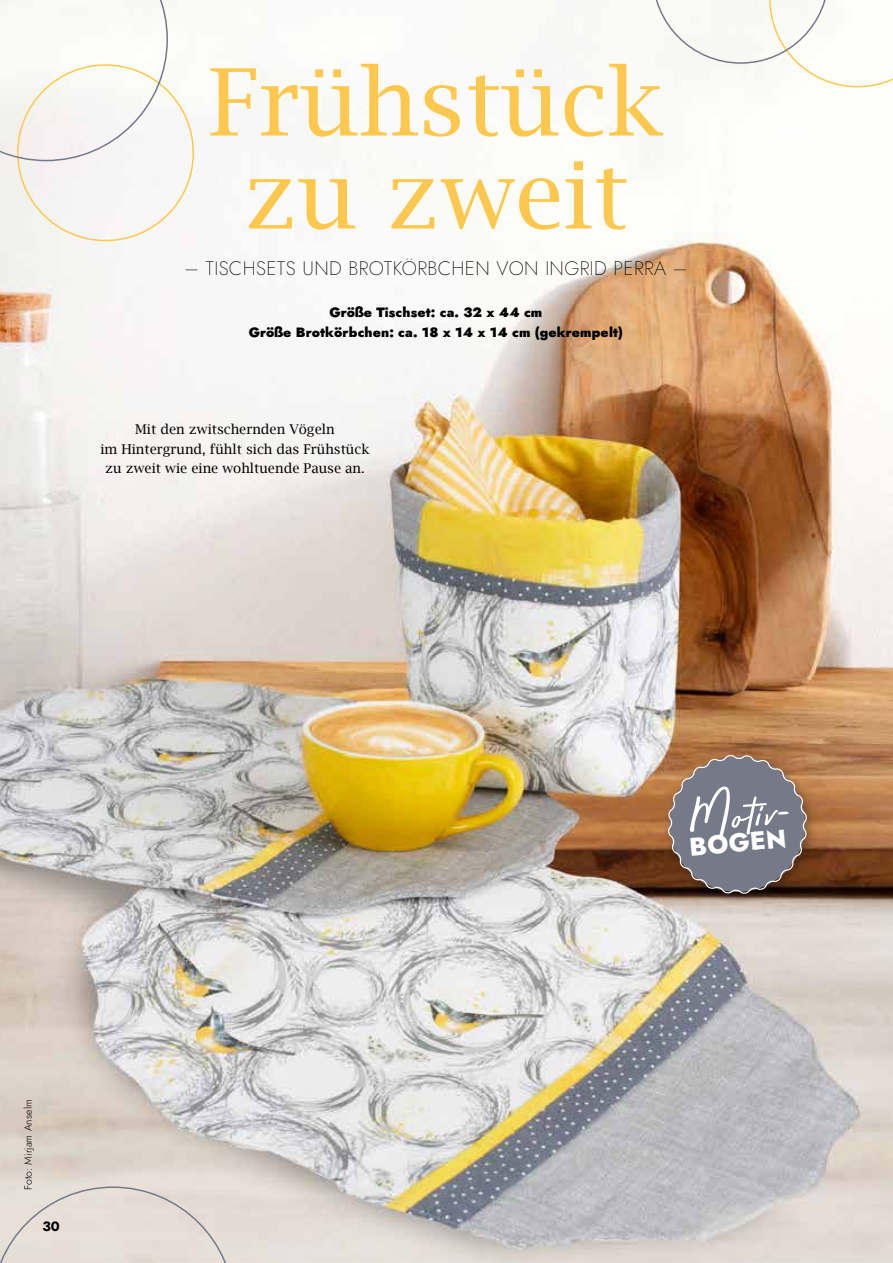
<style>
.page{position:relative;width:893px;height:1263px;background:#fff}
.page>*{position:absolute;margin:0;border:0;box-sizing:border-box;transform-origin:0 0}
.t1{font:93px/93px "Lucida Bright";color:#fdc84d;text-align:center}
.t2{font:800 25.5px "Jost";color:#fff}
.t3{font:200 19.5px "Jost";letter-spacing:.02em;color:#000}
.t4{font:13.5px/19.5px "Lucida Bright";color:#000;text-align:center}
.t5{font:900 13.5px/19.5px "Jost";letter-spacing:.01em;color:#000;text-align:center}
.t6{font:700 13.5px "Jost";color:#000}
.t7{font:300 10.5px "Jost";letter-spacing:.01em;color:#000}
</style>
<div class="page">
<img style="left:0;top:0;width:893px;height:1263px">
<div style="left:662px;top:749px;width:157px;height:157px;background:#000;opacity:.3"></div>
<svg style="left:664px;top:751px;width:146px;height:146px;background:#827573"></svg>
<div style="left:652px;top:0;width:241px;height:87px;background:#fafbf6"></div>
<svg style="left:0;top:0;width:168px;height:161px"></svg>
<div style="left:0;top:1186px;width:235px;height:77px;background:#e6ddd6"></div>
<h1 class="t1" style="left:208px;top:56px;width:456px">Frühstück zu zweit</h1>
<h3 class="t3" style="left:184px;top:255px;width:504px">– TISCHSETS UND BROTKÖRBCHEN VON INGRID PERRA –</h3>
<p class="t5" style="left:249px;top:303px;width:376px">Größe Tischset: ca. 32 x 44 cm<br>Größe Brotkörbchen: ca. 18 x 14 x 14 cm (gekrempelt)</p>
<p class="t4" style="left:100px;top:420px;width:271px">Mit den zwitschernden Vögeln<br>im Hintergrund, fühlt sich das Frühstück zu zweit wie eine wohltuende Pause an.</p>
<p class="t7" style="left:21px;top:1190px;width:92px;rotate:-90deg">Foto: Mirjam Anselm</p>
<p class="t6" style="left:43px;top:1217px;width:19px">30</p>
<h2 class="t2" style="left:688px;top:830px;width:99px;rotate:-5deg">BOGEN</h2>
</div>
